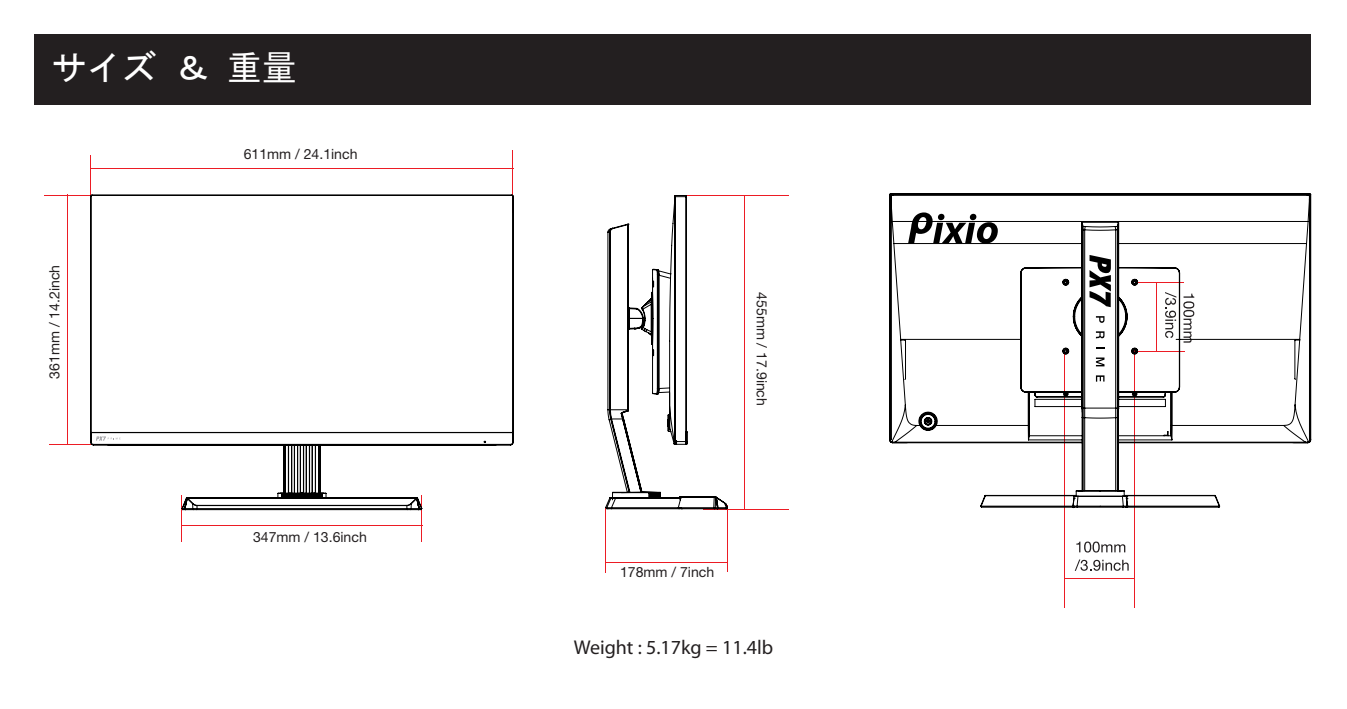
<style>
.page{position:relative;width:1347px;height:709px;background:#fff}
.page>*{position:absolute;margin:0;border:0;box-sizing:border-box;transform-origin:0 0}
.t1{font:35px "MS Gothic";color:#fff}
.t2{font:20px "Myriad Pro";color:#231f20}
.t3{font:14px "Helvetica Neue";color:#231f20}
</style>
<div class="page">
<hr style="left:1064px;top:350px;width:1px;height:257px;background:#ec1c24">
<hr style="left:1134px;top:350px;width:1px;height:257px;background:#ec1c24">
<hr style="left:1064px;top:578px;width:70px;height:1px;background:#ec1c24">
<svg style="left:1076px;top:541px;width:10px;height:11px"></svg>
<svg style="left:1084px;top:541px;width:7px;height:11px"></svg>
<svg style="left:1092px;top:541px;width:7px;height:11px"></svg>
<svg style="left:1101px;top:544px;width:24px;height:8px"></svg>
<svg style="left:1074px;top:559px;width:54px;height:12px"></svg>
<div style="left:35px;top:34px;width:1275px;height:71px;background:#231f20"></div>
<hr style="left:49px;top:444px;width:73px;height:1px;background:#ec1c24">
<hr style="left:45px;top:195px;width:73px;height:1px;background:#ec1c24">
<hr style="left:67px;top:194px;width:1px;height:250px;background:#ec1c24">
<hr style="left:91px;top:155px;width:1px;height:62px;background:#ec1c24">
<hr style="left:181px;top:495px;width:1px;height:46px;background:#ec1c24">
<hr style="left:421px;top:495px;width:1px;height:46px;background:#ec1c24">
<hr style="left:513px;top:151px;width:1px;height:62px;background:#ec1c24">
<hr style="left:91px;top:168px;width:422px;height:1px;background:#ec1c24">
<hr style="left:182px;top:525px;width:240px;height:1px;background:#ec1c24">
<hr style="left:702px;top:509px;width:86px;height:1px;background:#ec1c24">
<hr style="left:674px;top:195px;width:114px;height:1px;background:#ec1c24">
<hr style="left:744px;top:196px;width:1px;height:313px;background:#ec1c24">
<hr style="left:605px;top:508px;width:1px;height:64px;background:#ec1c24">
<hr style="left:727px;top:506px;width:1px;height:66px;background:#ec1c24">
<hr style="left:605px;top:562px;width:123px;height:1px;background:#ec1c24">
<svg style="left:605px;top:195px;width:123px;height:314px"></svg>
<svg style="left:889px;top:193px;width:422px;height:315px"></svg>
<svg style="left:1089px;top:255px;width:21px;height:52px"></svg>
<svg style="left:1095px;top:316px;width:9px;height:7px"></svg>
<svg style="left:1095px;top:331px;width:9px;height:7px"></svg>
<svg style="left:1095px;top:357px;width:9px;height:9px"></svg>
<svg style="left:1095px;top:375px;width:9px;height:6px"></svg>
<svg style="left:90px;top:194px;width:424px;height:316px"></svg>
<svg style="left:96px;top:436px;width:24px;height:4px"></svg>
<h1 class="t1" style="left:52px;top:50px;width:246px">サイズ ＆ 重量</h1>
<p class="t3" style="left:46px;top:379px;width:115px;rotate:-90deg">361mm / 14.2inch</p>
<p class="t3" style="left:244px;top:146px;width:115px">611mm / 24.1inch</p>
<p class="t3" style="left:253px;top:529px;width:115px">347mm / 13.6inch</p>
<p class="t3" style="left:770px;top:292px;width:115px;rotate:90deg">455mm / 17.9inch</p>
<p class="t3" style="left:620px;top:564px;width:96px">178mm / 7inch</p>
<h2 class="t2" style="left:574px;top:635px;width:201px">Weight : 5.17kg = 11.4lb</h2>
</div>
